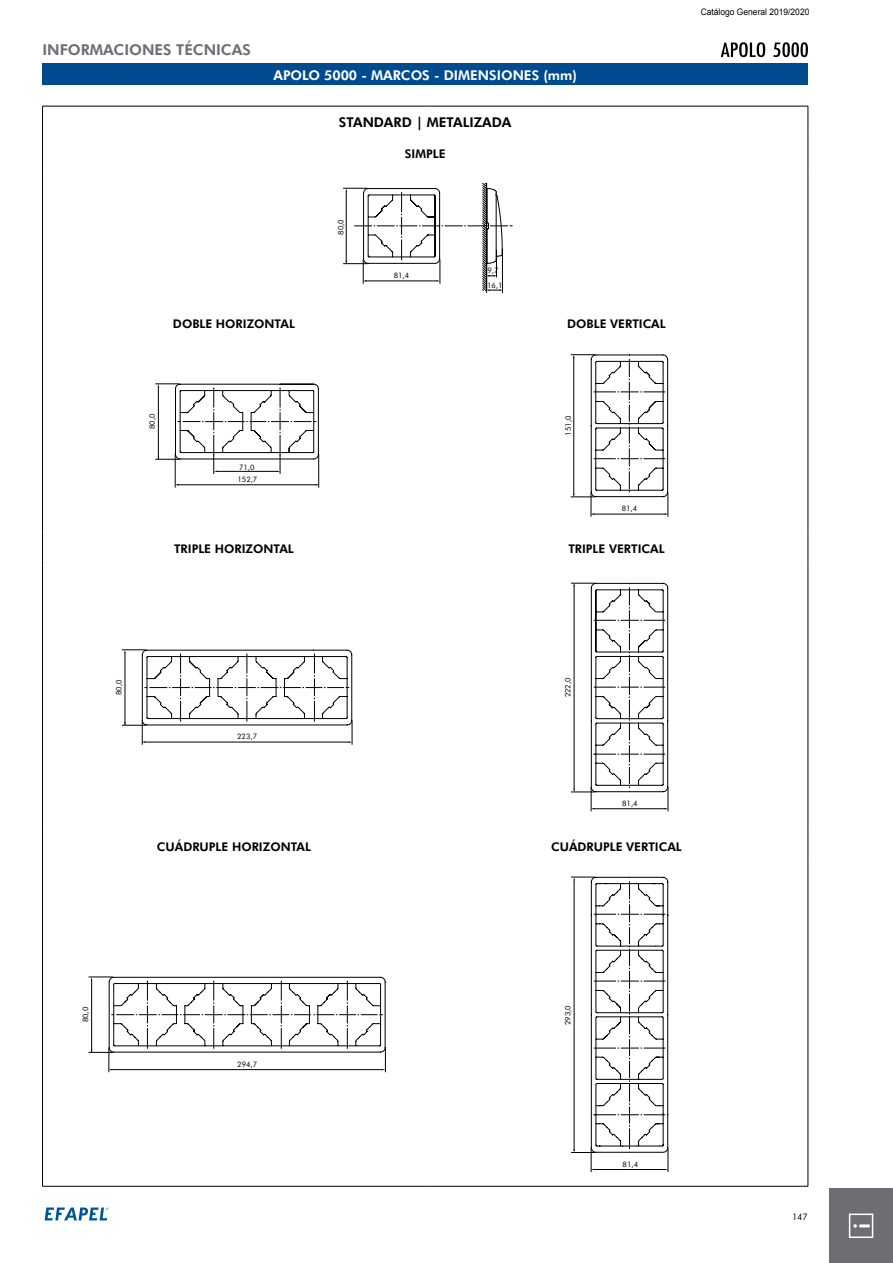
<style>
.page{position:relative;width:893px;height:1263px;background:#fff}
.page>*{position:absolute;margin:0;border:0;box-sizing:border-box;transform-origin:0 0}
.t1{font:800 21.45px "Futura BT";color:#fff}
.t2{font:800 15px "Futura BT";color:#6d6e71}
.t3{font:800 13.5px "Futura BT";color:#fff}
.t4{font:800 13.5px "Futura BT";color:#000}
.t5{font:800 12px "Futura BT";color:#000}
.t6{font:9px "Arial";color:#000;scale:.94 1}
.t7{font:9px "Futura BT";color:#000}
.t8{font:7.5px/14.5px "Futura BT";color:#000}
</style>
<div class="page">
<svg style="left:45px;top:1207px;width:63px;height:13px"></svg>
<div style="left:829px;top:1188px;width:64px;height:75px;background:#6d6e71"></div>
<div style="left:849px;top:1213px;width:24px;height:25px;border:2px solid #fff"></div>
<div style="left:43px;top:64px;width:765px;height:21px;background:#004a8f"></div>
<hr style="left:42px;top:106px;width:383px;height:1px;background:#000">
<hr style="left:42px;top:106px;width:1px;height:30px;background:#000">
<hr style="left:425px;top:106px;width:383px;height:1px;background:#000">
<hr style="left:808px;top:106px;width:1px;height:30px;background:#000">
<hr style="left:42px;top:136px;width:1px;height:34px;background:#000">
<hr style="left:808px;top:136px;width:1px;height:34px;background:#000">
<hr style="left:42px;top:170px;width:1px;height:136px;background:#000">
<hr style="left:808px;top:170px;width:1px;height:136px;background:#000">
<hr style="left:42px;top:306px;width:1px;height:34px;background:#000">
<hr style="left:808px;top:306px;width:1px;height:34px;background:#000">
<hr style="left:42px;top:340px;width:1px;height:191px;background:#000">
<hr style="left:808px;top:340px;width:1px;height:191px;background:#000">
<hr style="left:42px;top:531px;width:1px;height:34px;background:#000">
<hr style="left:808px;top:531px;width:1px;height:34px;background:#000">
<hr style="left:42px;top:565px;width:1px;height:264px;background:#000">
<hr style="left:808px;top:565px;width:1px;height:264px;background:#000">
<hr style="left:42px;top:829px;width:1px;height:34px;background:#000">
<hr style="left:808px;top:829px;width:1px;height:34px;background:#000">
<hr style="left:42px;top:863px;width:1px;height:323px;background:#000">
<hr style="left:808px;top:863px;width:1px;height:323px;background:#000">
<hr style="left:42px;top:1186px;width:383px;height:1px;background:#000">
<hr style="left:425px;top:1186px;width:383px;height:1px;background:#000">
<hr style="left:502px;top:248px;width:1px;height:45px;background:#000">
<hr style="left:486px;top:263px;width:1px;height:30px;background:#000">
<svg style="left:343px;top:183px;width:170px;height:108px"></svg>
<hr style="left:318px;top:454px;width:1px;height:34px;background:#000">
<hr style="left:175px;top:454px;width:1px;height:34px;background:#000">
<hr style="left:177px;top:484px;width:140px;height:1px;background:#000">
<svg style="left:155px;top:383px;width:164px;height:91px"></svg>
<svg style="left:571px;top:354px;width:98px;height:163px"></svg>
<svg style="left:122px;top:649px;width:231px;height:96px"></svg>
<svg style="left:571px;top:583px;width:98px;height:228px"></svg>
<svg style="left:89px;top:976px;width:297px;height:96px"></svg>
<svg style="left:571px;top:877px;width:98px;height:295px"></svg>
<svg style="left:721px;top:42px;width:44px;height:15px"></svg>
<svg style="left:773px;top:42px;width:35px;height:15px"></svg>
<p class="t2" style="left:43px;top:40px;width:210px">INFORMACIONES TÉCNICAS</p>
<p class="t3" style="left:273px;top:67px;width:305px">APOLO 5000 - MARCOS - DIMENSIONES (mm)</p>
<p class="t4" style="left:339px;top:113px;width:174px">STANDARD | METALIZADA</p>
<p class="t5" style="left:405px;top:146px;width:42px">SIMPLE</p>
<p class="t8" style="left:334px;top:235px;width:17px;rotate:-90deg">80,0</p>
<p class="t8" style="left:394px;top:268px;width:17px">81,4</p>
<p class="t8" style="left:487px;top:263px;width:17px">9,7<br>16,1</p>
<p class="t5" style="left:173px;top:316px;width:123px">DOBLE HORIZONTAL</p>
<p class="t5" style="left:567px;top:316px;width:100px">DOBLE VERTICAL</p>
<p class="t8" style="left:145px;top:429px;width:17px;rotate:-90deg">80,0</p>
<p class="t8" style="left:239px;top:459px;width:17px">71,0</p>
<p class="t8" style="left:237px;top:472px;width:21px">152,7</p>
<p class="t8" style="left:561px;top:436px;width:21px;rotate:-90deg">151,0</p>
<p class="t8" style="left:622px;top:501px;width:17px">81,4</p>
<p class="t5" style="left:174px;top:542px;width:121px">TRIPLE HORIZONTAL</p>
<p class="t5" style="left:568px;top:542px;width:98px">TRIPLE VERTICAL</p>
<p class="t6" style="left:701px;top:6px;width:117px">Catálogo General 2019/2020</p>
<p class="t8" style="left:112px;top:695px;width:17px;rotate:-90deg">80,0</p>
<p class="t8" style="left:237px;top:729px;width:21px">223,7</p>
<p class="t8" style="left:561px;top:697px;width:21px;rotate:-90deg">222,0</p>
<p class="t8" style="left:622px;top:796px;width:17px">81,4</p>
<p class="t5" style="left:157px;top:839px;width:156px">CUÁDRUPLE HORIZONTAL</p>
<p class="t5" style="left:551px;top:839px;width:132px">CUÁDRUPLE VERTICAL</p>
<p class="t8" style="left:78px;top:1022px;width:17px;rotate:-90deg">80,0</p>
<p class="t8" style="left:237px;top:1056px;width:21px">294,7</p>
<p class="t8" style="left:561px;top:1025px;width:21px;rotate:-90deg">293,0</p>
<p class="t8" style="left:623px;top:1156px;width:17px">81,4</p>
<p class="t7" style="left:792px;top:1212px;width:17px">147</p>
<h1 class="t1" style="left:849px;top:1229px;width:8px;rotate:-90deg">i</h1>
</div>
